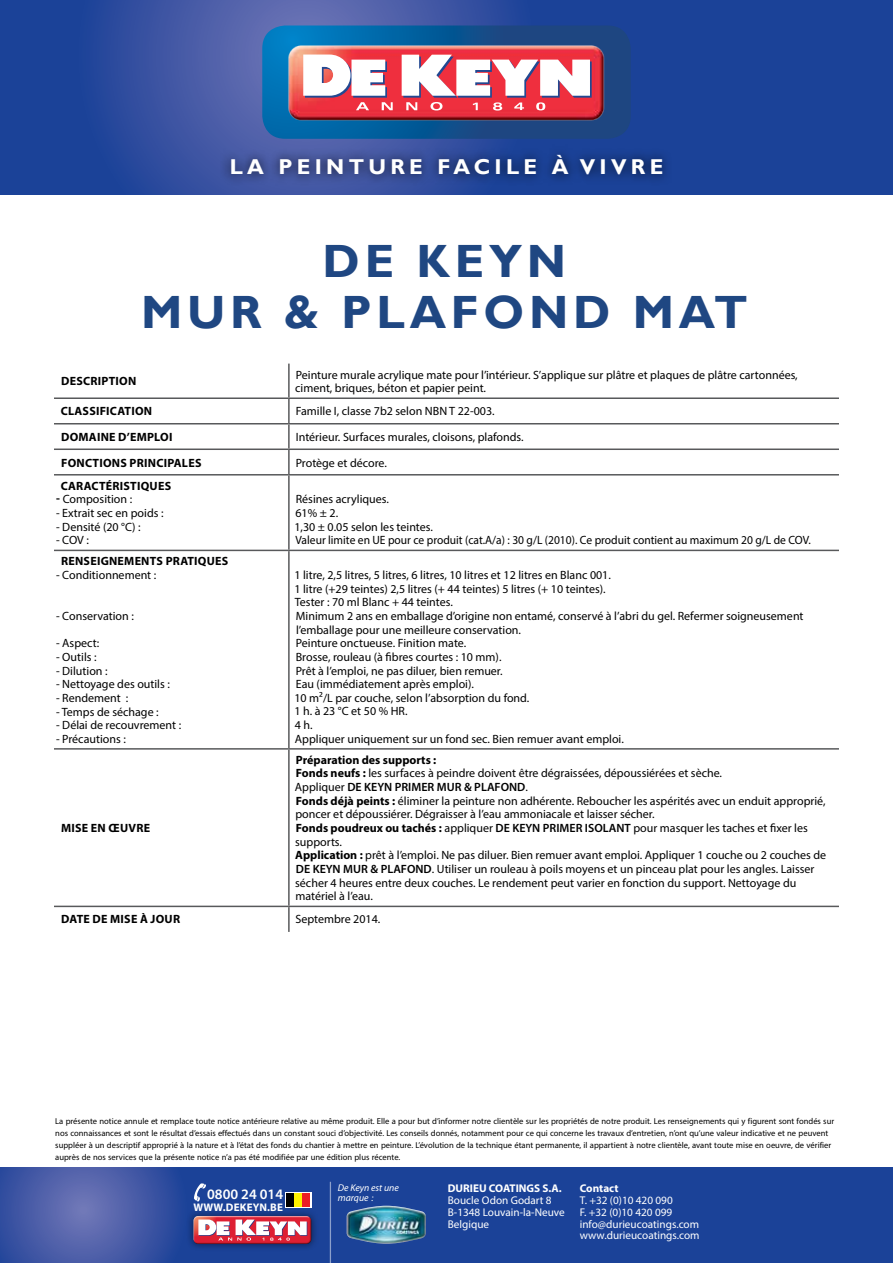
<style>
.page{position:relative;width:893px;height:1263px;background:#fff}
.page>*{position:absolute;margin:0;border:0;box-sizing:border-box;transform-origin:0 0}
.t1{font:700 46.65px/51.9px "Gill Sans";letter-spacing:.1em;color:#1f4782;text-align:center}
.t2{font:700 21.45px "Gill Sans";letter-spacing:.2em;color:#fff}
.t3{font:600 14.55px "Myriad Pro";color:#fff}
.t4{font:12px/13.6px "Myriad Pro";color:#000}
.t5{font:12px/12px "Myriad Arabic";color:#000}
.t6{font:700 12px "Myriad Pro";letter-spacing:.02em;color:#000}
.t7{font:11.25px/11.9px "Myriad Pro";color:#fff}
.t8{font:700 11.25px "Myriad Pro";color:#fff}
.t9{font:700 11.1px "Myriad Pro";letter-spacing:.02em;color:#fff}
.t10{font:italic 9.75px/9.8px "Myriad Pro";color:#fff}
.s1{font-weight:700}
.s2{font-weight:600}
</style>
<div class="page">
<svg style="left:0;top:0;width:893px;height:194px;background:#28499c"></svg>
<svg style="left:262px;top:26px;width:369px;height:113px"></svg>
<svg style="left:0;top:1167px;width:893px;height:96px;background:#25479b"></svg>
<div style="left:220px;top:144px;width:453px;height:42px;background:#000;opacity:.75"></div>
<svg style="left:54px;top:905px;width:785px;height:1px"></svg>
<hr style="left:288px;top:364px;width:2px;height:33px;background:#58595b">
<hr style="left:54px;top:397px;width:235px;height:2px;background:#58595b">
<hr style="left:289px;top:397px;width:550px;height:2px;background:#58595b">
<hr style="left:288px;top:399px;width:2px;height:24px;background:#58595b">
<hr style="left:54px;top:423px;width:235px;height:1px;background:#58595b">
<hr style="left:289px;top:423px;width:550px;height:1px;background:#58595b">
<hr style="left:288px;top:424px;width:2px;height:24px;background:#58595b">
<hr style="left:54px;top:448px;width:235px;height:2px;background:#58595b">
<hr style="left:289px;top:448px;width:550px;height:2px;background:#58595b">
<hr style="left:288px;top:450px;width:2px;height:24px;background:#58595b">
<hr style="left:54px;top:474px;width:235px;height:1px;background:#58595b">
<hr style="left:289px;top:474px;width:550px;height:1px;background:#58595b">
<hr style="left:288px;top:475px;width:2px;height:75px;background:#58595b">
<hr style="left:54px;top:550px;width:235px;height:1px;background:#58595b">
<hr style="left:289px;top:550px;width:550px;height:1px;background:#58595b">
<hr style="left:288px;top:551px;width:2px;height:197px;background:#58595b">
<hr style="left:54px;top:748px;width:235px;height:2px;background:#58595b">
<hr style="left:289px;top:748px;width:550px;height:2px;background:#58595b">
<hr style="left:288px;top:750px;width:2px;height:156px;background:#58595b">
<hr style="left:54px;top:906px;width:235px;height:1px;background:#58595b">
<hr style="left:289px;top:906px;width:550px;height:1px;background:#58595b">
<hr style="left:288px;top:907px;width:2px;height:25px;background:#58595b">
<div style="left:186px;top:1209px;width:133px;height:42px;background:#000;opacity:.5"></div>
<svg style="left:193px;top:1216px;width:118px;height:28px"></svg>
<img style="left:347px;top:1206px;width:79px;height:38px">
<hr style="left:330px;top:1182px;width:1px;height:81px;background:#fff">
<svg style="left:194px;top:1183px;width:12px;height:18px"></svg>
<svg style="left:285px;top:1192px;width:27px;height:16px"></svg>
<div style="left:286px;top:1193px;width:8px;height:13px;background:#000"></div>
<div style="left:294px;top:1193px;width:8px;height:13px;background:#fff200"></div>
<div style="left:302px;top:1193px;width:8px;height:13px;background:#ed1d24"></div>
<h2 class="t2" style="left:230px;top:154px;width:435px">LA PEINTURE FACILE À VIVRE</h2>
<h1 class="t1" style="left:141px;top:236px;width:608px">DE KEYN<br>MUR &amp; PLAFOND MAT</h1>
<p class="t6" style="left:61px;top:374px;width:77px">DESCRIPTION</p>
<p class="t4" style="left:295px;top:368px;width:504px">Peinture murale acrylique mate pour l’intérieur. S’applique sur plâtre et plaques de plâtre cartonnées, ciment, briques, béton et papier peint.</p>
<p class="t6" style="left:61px;top:404px;width:93px">CLASSIFICATION</p>
<p class="t4" style="left:296px;top:404px;width:200px">Famille I, classe 7b2 selon NBN T 22-003.</p>
<p class="t6" style="left:61px;top:429px;width:113px">DOMAINE D’EMPLOI</p>
<p class="t4" style="left:296px;top:430px;width:229px">Intérieur. Surfaces murales, cloisons, plafonds.</p>
<p class="t6" style="left:61px;top:455px;width:142px">FONCTIONS PRINCIPALES</p>
<p class="t4" style="left:296px;top:455px;width:93px">Protège et décore.</p>
<p class="t6" style="left:61px;top:478px;width:112px">CARACTÉRISTIQUES</p>
<p class="t4" style="left:56px;top:492px;width:77px"><span class="s1">-</span> Composition :</p>
<p class="t4" style="left:56px;top:506px;width:109px">- Extrait sec en poids :</p>
<p class="t4" style="left:56px;top:520px;width:86px">- Densité (20 °C) :</p>
<p class="t4" style="left:56px;top:533px;width:34px">- COV :</p>
<p class="t4" style="left:294px;top:492px;width:518px">Résines acryliques.<br>61% ± 2.<br>1,30 ± 0.05 selon les teintes.<br>Valeur limite en UE pour ce produit (cat.A/a) : 30 g/L (2010). Ce produit contient au maximum 20 g/L de COV.</p>
<p class="t6" style="left:61px;top:553px;width:169px">RENSEIGNEMENTS PRATIQUES</p>
<p class="t4" style="left:56px;top:568px;width:102px">- Conditionnement :</p>
<p class="t4" style="left:56px;top:609px;width:79px">- Conservation :</p>
<p class="t4" style="left:56px;top:636px;width:45px">- Aspect:</p>
<p class="t4" style="left:56px;top:650px;width:42px">- Outils :</p>
<p class="t4" style="left:56px;top:663px;width:53px">- Dilution :</p>
<p class="t4" style="left:56px;top:677px;width:115px">- Nettoyage des outils :</p>
<p class="t4" style="left:56px;top:691px;width:74px">- Rendement :</p>
<p class="t4" style="left:56px;top:704px;width:104px">- Temps de séchage :</p>
<p class="t4" style="left:56px;top:718px;width:127px">- Délai de recouvrement :</p>
<p class="t4" style="left:56px;top:732px;width:71px">- Précautions :</p>
<p class="t6" style="left:61px;top:820px;width:90px">MISE EN ŒUVRE</p>
<p class="t4" style="left:294px;top:568px;width:511px">1 litre, 2,5 litres, 5 litres, 6 litres, 10 litres et 12 litres en Blanc 001.<br>1 litre (+29 teintes) 2,5 litres (+ 44 teintes) 5 litres (+ 10 teintes).<br>Tester : 70 ml Blanc + 44 teintes.<br>Minimum 2 ans en emballage d’origine non entamé, conservé à l’abri du gel. Refermer soigneusement l’emballage pour une meilleure conservation.<br>Peinture onctueuse. Finition mate.<br>Brosse, rouleau (à fibres courtes : 10 mm).<br>Prêt à l’emploi, ne pas diluer, bien remuer.<br>Eau (immédiatement après emploi).<br>10 m²/L par couche, selon l’absorption du fond.<br>1 h. à 23 °C et 50 % HR.<br>4 h.<br>Appliquer uniquement sur un fond sec. Bien remuer avant emploi.</p>
<p class="t4" style="left:295px;top:753px;width:533px"><span class="s1">Préparation des supports :<br>Fonds neufs :</span> les surfaces à peindre doivent être dégraissées, dépoussiérées et sèche.<br>Appliquer <span class="s2">DE KEYN PRIMER MUR &amp; PLAFOND</span>.<br><span class="s1">Fonds déjà peints :</span> éliminer la peinture non adhérente. Reboucher les aspérités avec un enduit approprié, poncer et dépoussiérer. Dégraisser à l’eau ammoniacale et laisser sécher.<br><span class="s1">Fonds poudreux ou tachés :</span> appliquer <span class="s2">DE KEYN PRIMER ISOLANT</span> pour masquer les taches et fixer les supports.<br><span class="s1">Application :</span> prêt à l’emploi. Ne pas diluer. Bien remuer avant emploi. Appliquer 1 couche ou 2 couches de <span class="s2">DE KEYN MUR &amp; PLAFOND</span>. Utiliser un rouleau à poils moyens et un pinceau plat pour les angles. Laisser sécher 4 heures entre deux couches. Le rendement peut varier en fonction du support. Nettoyage du matériel à l’eau.</p>
<p class="t6" style="left:61px;top:911px;width:121px">DATE DE MISE À JOUR</p>
<p class="t4" style="left:295px;top:912px;width:87px">Septembre 2014.</p>
<p class="t5" style="left:55px;top:1115px;width:780px">La présente notice annule et remplace toute notice antérieure relative au même produit. Elle a pour but d’informer notre clientèle sur les propriétés de notre produit. Les renseignements qui y figurent sont fondés sur nos connaissances et sont le résultat d’essais effectués dans un constant souci d’objectivité. Les conseils donnés, notamment pour ce qui concerne les travaux d’entretien, n’ont qu’une valeur indicative et ne peuvent suppléer à un descriptif approprié à la nature et à l’état des fonds du chantier à mettre en peinture. L’évolution de la technique étant permanente, il appartient à notre clientèle, avant toute mise en oeuvre, de vérifier auprès de nos services que la présente notice n’a pas été modifiée par une édition plus récente.</p>
<p class="t3" style="left:207px;top:1186px;width:77px">0800 24 014</p>
<p class="t9" style="left:193px;top:1200px;width:91px">WWW.DEKEYN.BE</p>
<p class="t10" style="left:338px;top:1182px;width:63px">De Keyn est une marque :</p>
<p class="t8" style="left:448px;top:1181px;width:115px">DURIEU COATINGS S.A.</p>
<p class="t7" style="left:448px;top:1194px;width:118px">Boucle Odon Godart 8<br>B-1348 Louvain-la-Neuve<br>Belgique</p>
<p class="t8" style="left:580px;top:1181px;width:40px">Contact</p>
<p class="t7" style="left:580px;top:1194px;width:121px">T. +32 (0)10 420 090<br>F. +32 (0)10 420 099 info@durieucoatings.com www.durieucoatings.com</p>
</div>
